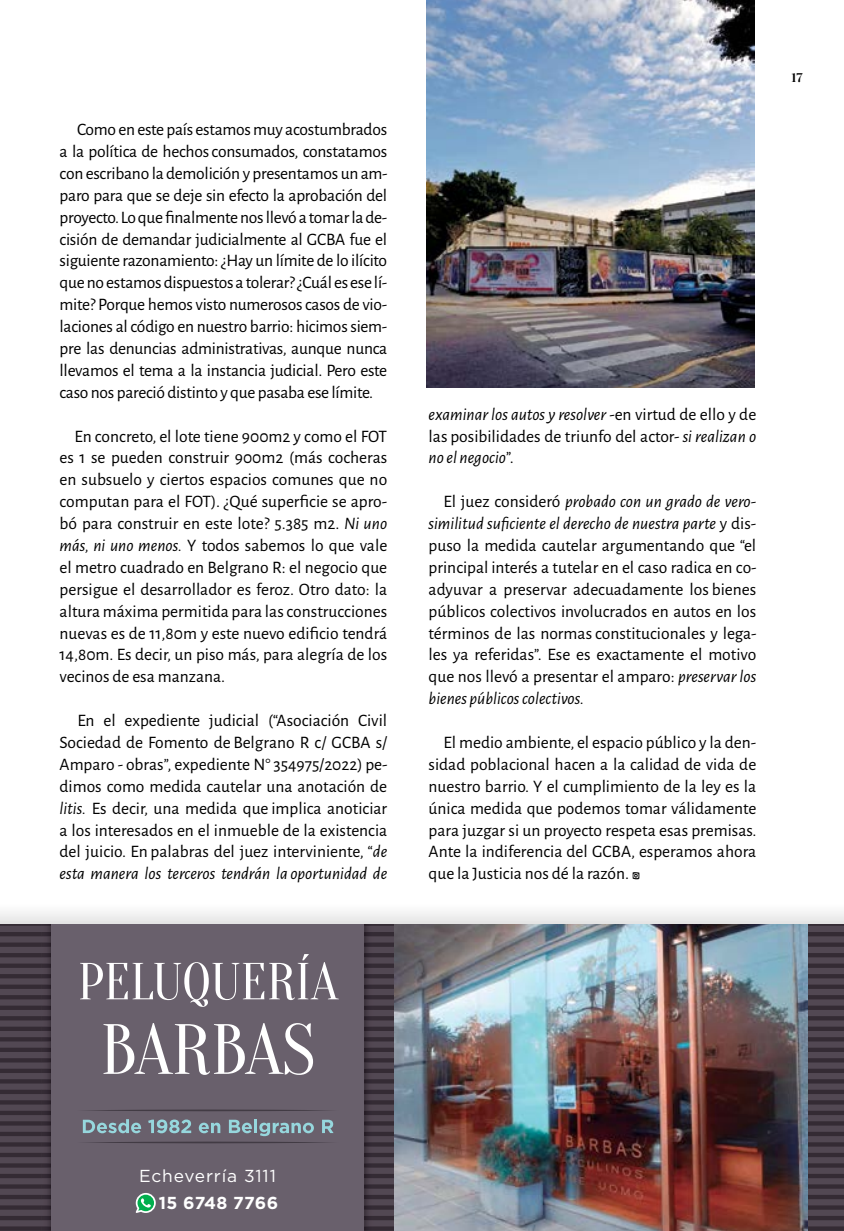
<style>
.page{position:relative;width:844px;height:1231px;background:#fff}
.page>*{position:absolute;margin:0;border:0;box-sizing:border-box;transform-origin:0 0}
.t1{font:17.5px/21.9px "Alegreya Sans";color:#000;text-align:justify}
.t2{font:17.32px "Gotham";letter-spacing:.05em;color:#fff}
.t3{font:700 17.32px "Gotham";letter-spacing:.015em;color:#fff}
.t4{font:700 12.25px "Playfair Display SC";color:#000}
.s1{font-style:italic}
</style>
<div class="page">
<div style="left:0;top:900px;width:843px;height:51px;background:#000;opacity:.3"></div>
<img style="left:427px;top:0;width:327px;height:387px">
<svg style="left:0;top:925px;width:843px;height:301px;background:#4e4550"></svg>
<hr style="left:374px;top:924px;width:469px;height:1px;background:#342b34">
<hr style="left:0;top:924px;width:42px;height:1px;background:#342b34">
<div style="left:374px;top:931px;width:469px;height:5px;background:#342b34"></div>
<div style="left:0;top:931px;width:42px;height:5px;background:#342b34"></div>
<svg style="left:374px;top:942px;width:469px;height:4px"></svg>
<svg style="left:0;top:942px;width:42px;height:4px"></svg>
<div style="left:374px;top:952px;width:469px;height:5px;background:#342b34"></div>
<div style="left:0;top:952px;width:42px;height:5px;background:#342b34"></div>
<svg style="left:374px;top:963px;width:469px;height:4px"></svg>
<svg style="left:0;top:963px;width:42px;height:4px"></svg>
<div style="left:374px;top:973px;width:469px;height:5px;background:#342b34"></div>
<div style="left:0;top:973px;width:42px;height:5px;background:#342b34"></div>
<svg style="left:374px;top:984px;width:469px;height:4px"></svg>
<svg style="left:0;top:984px;width:42px;height:4px"></svg>
<hr style="left:374px;top:995px;width:469px;height:4px;background:#342b34">
<hr style="left:0;top:995px;width:42px;height:4px;background:#342b34">
<svg style="left:374px;top:1005px;width:469px;height:4px"></svg>
<svg style="left:0;top:1005px;width:42px;height:4px"></svg>
<hr style="left:374px;top:1016px;width:469px;height:4px;background:#342b34">
<hr style="left:0;top:1016px;width:42px;height:4px;background:#342b34">
<svg style="left:374px;top:1026px;width:469px;height:4px"></svg>
<svg style="left:0;top:1026px;width:42px;height:4px"></svg>
<hr style="left:374px;top:1037px;width:469px;height:4px;background:#342b34">
<hr style="left:0;top:1037px;width:42px;height:4px;background:#342b34">
<svg style="left:374px;top:1047px;width:469px;height:4px"></svg>
<svg style="left:0;top:1047px;width:42px;height:4px"></svg>
<hr style="left:374px;top:1058px;width:469px;height:4px;background:#342b34">
<hr style="left:0;top:1058px;width:42px;height:4px;background:#342b34">
<svg style="left:374px;top:1068px;width:469px;height:4px"></svg>
<svg style="left:0;top:1068px;width:42px;height:4px"></svg>
<hr style="left:374px;top:1079px;width:469px;height:4px;background:#342b34">
<hr style="left:0;top:1079px;width:42px;height:4px;background:#342b34">
<svg style="left:374px;top:1089px;width:469px;height:4px"></svg>
<svg style="left:0;top:1089px;width:42px;height:4px"></svg>
<hr style="left:374px;top:1100px;width:469px;height:4px;background:#342b34">
<hr style="left:0;top:1100px;width:42px;height:4px;background:#342b34">
<svg style="left:374px;top:1110px;width:469px;height:4px"></svg>
<svg style="left:0;top:1110px;width:42px;height:4px"></svg>
<hr style="left:374px;top:1121px;width:469px;height:4px;background:#342b34">
<hr style="left:0;top:1121px;width:42px;height:4px;background:#342b34">
<svg style="left:374px;top:1131px;width:469px;height:4px"></svg>
<svg style="left:0;top:1131px;width:42px;height:4px"></svg>
<hr style="left:374px;top:1142px;width:469px;height:4px;background:#342b34">
<hr style="left:0;top:1142px;width:42px;height:4px;background:#342b34">
<svg style="left:374px;top:1152px;width:469px;height:4px"></svg>
<svg style="left:0;top:1152px;width:42px;height:4px"></svg>
<hr style="left:374px;top:1163px;width:469px;height:4px;background:#342b34">
<hr style="left:0;top:1163px;width:42px;height:4px;background:#342b34">
<svg style="left:374px;top:1173px;width:469px;height:4px"></svg>
<svg style="left:0;top:1173px;width:42px;height:4px"></svg>
<hr style="left:374px;top:1184px;width:469px;height:4px;background:#342b34">
<hr style="left:0;top:1184px;width:42px;height:4px;background:#342b34">
<svg style="left:374px;top:1194px;width:469px;height:4px"></svg>
<svg style="left:0;top:1194px;width:42px;height:4px"></svg>
<hr style="left:374px;top:1205px;width:469px;height:4px;background:#342b34">
<hr style="left:0;top:1205px;width:42px;height:4px;background:#342b34">
<svg style="left:374px;top:1215px;width:469px;height:4px"></svg>
<svg style="left:0;top:1215px;width:42px;height:4px"></svg>
<svg style="left:374px;top:1226px;width:469px;height:4px"></svg>
<svg style="left:0;top:1226px;width:42px;height:4px"></svg>
<img style="left:394px;top:924px;width:412px;height:306px">
<img style="left:42px;top:924px;width:332px;height:302px">
<img style="left:42px;top:931px;width:332px;height:5px">
<img style="left:42px;top:942px;width:332px;height:4px">
<img style="left:42px;top:952px;width:332px;height:5px">
<img style="left:42px;top:963px;width:332px;height:4px">
<img style="left:42px;top:973px;width:332px;height:5px">
<img style="left:42px;top:984px;width:332px;height:4px">
<img style="left:42px;top:995px;width:332px;height:4px">
<img style="left:42px;top:1005px;width:332px;height:4px">
<img style="left:42px;top:1016px;width:332px;height:4px">
<img style="left:42px;top:1026px;width:332px;height:4px">
<img style="left:42px;top:1037px;width:332px;height:4px">
<img style="left:42px;top:1047px;width:332px;height:4px">
<img style="left:42px;top:1058px;width:332px;height:4px">
<img style="left:42px;top:1068px;width:332px;height:4px">
<img style="left:42px;top:1079px;width:332px;height:4px">
<img style="left:42px;top:1089px;width:332px;height:4px">
<img style="left:42px;top:1100px;width:332px;height:4px">
<img style="left:42px;top:1110px;width:332px;height:4px">
<img style="left:42px;top:1121px;width:332px;height:4px">
<img style="left:42px;top:1131px;width:332px;height:4px">
<img style="left:42px;top:1142px;width:332px;height:4px">
<img style="left:42px;top:1152px;width:332px;height:4px">
<img style="left:42px;top:1163px;width:332px;height:4px">
<img style="left:42px;top:1173px;width:332px;height:4px">
<img style="left:42px;top:1184px;width:332px;height:4px">
<img style="left:42px;top:1194px;width:332px;height:4px">
<img style="left:42px;top:1205px;width:332px;height:4px">
<img style="left:42px;top:1215px;width:332px;height:4px">
<img style="left:42px;top:1226px;width:332px;height:4px">
<div style="left:51px;top:924px;width:313px;height:306px;background:#69606c"></div>
<svg style="left:80px;top:954px;width:259px;height:52px"></svg>
<svg style="left:103px;top:1023px;width:210px;height:51px"></svg>
<svg style="left:83px;top:1119px;width:58px;height:14px"></svg>
<svg style="left:148px;top:1119px;width:43px;height:14px"></svg>
<svg style="left:199px;top:1122px;width:21px;height:11px"></svg>
<svg style="left:229px;top:1119px;width:23px;height:14px"></svg>
<hr style="left:254px;top:1118px;width:3px;height:14px;background:#96d7dd">
<svg style="left:259px;top:1122px;width:55px;height:13px"></svg>
<svg style="left:322px;top:1119px;width:11px;height:13px"></svg>
<svg style="left:87px;top:1109px;width:242px;height:2px"></svg>
<svg style="left:87px;top:1141px;width:242px;height:2px"></svg>
<svg style="left:136px;top:1193px;width:20px;height:19px"></svg>
<p class="t1" style="left:60px;top:118px;width:329px;text-indent:18px">Como en este país estamos muy acostumbrados a la política de hechosconsumados, constatamos con escribano la demolición y presentamos un am&shy;paro para que se deje sin efecto la aprobación del proyecto. Lo que finalmente nos llevó a tomar la de&shy;cisión de demandar judicialmente al GCBA fue el siguiente razonamiento: ¿Hay un límite de lo ilícito que no estamos dispuestos a tolerar? ¿Cuál es ese lí&shy;mite? Porque hemos visto numerosos casos de vio&shy;laciones al código en nuestro barrio: hicimos siem&shy;pre las denuncias administrativas, aunque nunca llevamos el tema a la instancia judicial. Pero este caso nos pareció distinto y que pasaba ese límite.</p>
<p class="t1" style="left:60px;top:424px;width:329px;text-indent:15px">En concreto, el lote tiene 900m2 y como el FOT es 1 se pueden construir 900m2 (más cocheras en subsuelo y ciertos espacios comunes que no computan para el FOT). ¿Qué superficie se apro&shy;bó para construir en este lote? 5.385 m2. <span class="s1">Ni uno más, ni uno menos.</span> Y todos sabemos lo que vale el metro cuadrado en Belgrano R: el negocio que persigue el desarrollador es feroz. Otro dato: la altura máxima permitida para las construcciones nuevas es de 11,80m y este nuevo edificio tendrá 14,80m. Es decir, un piso más, para alegría de los vecinos de esa manzana.</p>
<p class="t1" style="left:60px;top:708px;width:329px;text-indent:18px">En el expediente judicial (“Asociación Civil Sociedad de Fomento de Belgrano R c/ GCBA s/ Amparo - obras”, expediente N° 354975/2022) pe&shy;dimos como medida cautelar una anotación de <span class="s1">litis.</span> Es decir, una medida que implica anoticiar a los interesados en el inmueble de la existencia del juicio. En palabras del juez interviniente, “<span class="s1">de esta manera los terceros tendrán la oportunidad de</span></p>
<p class="t4" style="left:791px;top:70px;width:13px">17</p>
<p class="t1" style="left:428px;top:402px;width:329px"><span class="s1">examinar los autos y resolver</span> -en virtud de ello y de las posibilidades de triunfo del actor- <span class="s1">si realizan o no el negocio</span>”.</p>
<p class="t1" style="left:428px;top:490px;width:329px;text-indent:15px">El juez consideró <span class="s1">probado con un grado de vero&shy;similitud suficiente el derecho de nuestra parte</span> y dis&shy;puso la medida cautelar argumentando que “el principal interés a tutelar en el caso radica en co&shy;adyuvar a preservar adecuadamente los bienes públicos colectivos involucrados en autos en los términos de las normas constitucionales y lega&shy;les ya referidas”. Ese es exactamente el motivo que nos llevó a presentar el amparo: <span class="s1">preservar los bienes públicos colectivos.</span></p>
<p class="t1" style="left:428px;top:730px;width:329px;text-indent:15px">El medio ambiente, el espacio público y la den&shy;sidad poblacional hacen a la calidad de vida de nuestro barrio. Y el cumplimiento de la ley es la única medida que podemos tomar válidamente para juzgar si un proyecto respeta esas premisas.<br>Ante la indiferencia del GCBA, esperamos ahora que la Justicia nos dé la razón.</p>
<p class="t2" style="left:139px;top:1164px;width:138px">Echeverría 3111</p>
<p class="t3" style="left:159px;top:1191px;width:121px">15 6748 7766</p>
</div>
